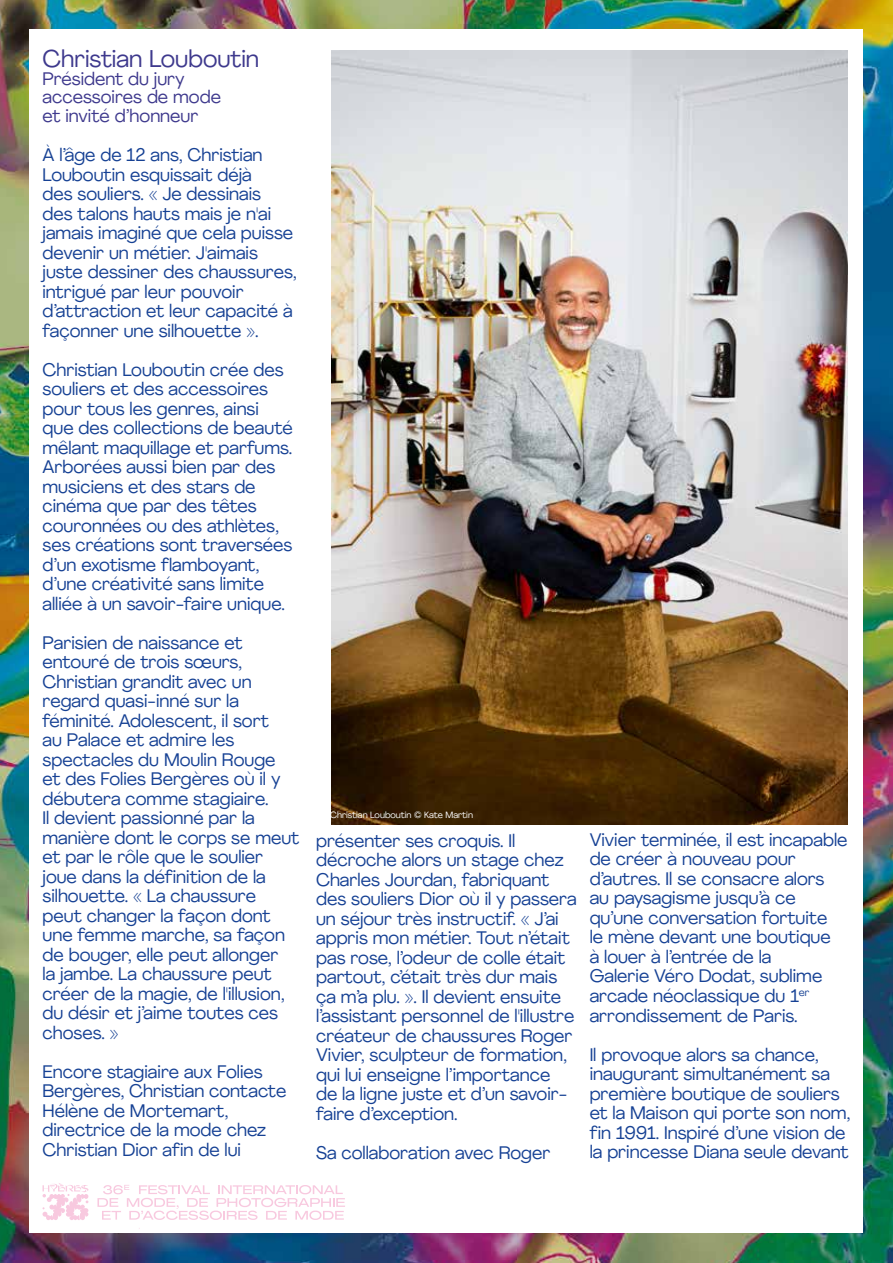
<style>
.page{position:relative;width:893px;height:1263px;background:#fff}
.page>*{position:absolute;margin:0;border:0;box-sizing:border-box;transform-origin:0 0}
.t1{font:24px "Agrandir";color:#3e398d}
.t2{font:18px/19.5px "Agrandir";color:#164194}
.t3{font:18px/18.8px "Agrandir";color:#3e398d}
.t4{font:9px "Agrandir";color:#fff}
</style>
<div class="page">
<img style="left:0;top:0;width:893px;height:1263px">
<div style="left:30px;top:30px;width:833px;height:1203px;background:#fff"></div>
<svg style="left:42px;top:1183px;width:46px;height:37px"></svg>
<svg style="left:97px;top:1185px;width:248px;height:35px"></svg>
<img style="left:332px;top:50px;width:516px;height:774px">
<h1 class="t1" style="left:43px;top:44px;width:218px">Christian Louboutin</h1>
<p class="t3" style="left:43px;top:69px;width:180px">Président du jury accessoires de mode et invité d’honneur</p>
<p class="t2" style="left:43px;top:145px;width:256px">À l’âge de 12 ans, Christian<br>Louboutin esquissait déjà<br>des souliers. « Je dessinais<br>des talons hauts mais je n'ai jamais imaginé que cela puisse devenir un métier. J'aimais juste dessiner des chaussures, intrigué par leur pouvoir d’attraction et leur capacité à façonner une silhouette ».</p>
<p class="t2" style="left:43px;top:360px;width:252px">Christian Louboutin crée des souliers et des accessoires pour tous les genres, ainsi que des collections de beauté mêlant maquillage et parfums.<br>Arborées aussi bien par des musiciens et des stars de cinéma que par des têtes couronnées ou des athlètes, ses créations sont traversées d’un exotisme flamboyant, d’une créativité sans limite alliée à un savoir-faire unique.</p>
<p class="t2" style="left:43px;top:633px;width:258px">Parisien de naissance et entouré de trois sœurs,<br>Christian grandit avec un regard quasi-inné sur la féminité. Adolescent, il sort<br>au Palace et admire les spectacles du Moulin Rouge<br>et des Folies Bergères où il y débutera comme stagiaire.<br>Il devient passionné par la manière dont le corps se meut et par le rôle que le soulier joue dans la définition de la silhouette. « La chaussure peut changer la façon dont une femme marche, sa façon de bouger, elle peut allonger<br>la jambe. La chaussure peut créer de la magie, de l'illusion, du désir et j’aime toutes ces choses. »</p>
<p class="t2" style="left:43px;top:1061px;width:245px">Encore stagiaire aux Folies<br>Bergères, Christian contacte<br>Hélène de Mortemart, directrice de la mode chez<br>Christian Dior afin de lui</p>
<p class="t4" style="left:330px;top:809px;width:144px">Christian Louboutin © Kate Martin</p>
<p class="t2" style="left:316px;top:830px;width:262px">présenter ses croquis. Il décroche alors un stage chez<br>Charles Jourdan, fabriquant des souliers Dior où il y passera un séjour très instructif. « J’ai appris mon métier. Tout n’était pas rose, l’odeur de colle était partout, c’était très dur mais ça m’a plu. ». Il devient ensuite l’assistant personnel de l'illustre créateur de chaussures Roger<br>Vivier, sculpteur de formation, qui lui enseigne l’importance<br>de la ligne juste et d’un savoir&shy;faire d’exception.</p>
<p class="t2" style="left:316px;top:1142px;width:236px">Sa collaboration avec Roger</p>
<p class="t2" style="left:590px;top:830px;width:259px">Vivier terminée, il est incapable de créer à nouveau pour d’autres. Il se consacre alors au paysagisme jusqu’à ce qu’une conversation fortuite<br>le mène devant une boutique<br>à louer à l’entrée de la<br>Galerie Véro Dodat, sublime arcade néoclassique du 1<sup>er </sup>arrondissement de Paris.</p>
<p class="t2" style="left:590px;top:1044px;width:262px">Il provoque alors sa chance, inaugurant simultanément sa première boutique de souliers et la Maison qui porte son nom, fin 1991. Inspiré d’une vision de la princesse Diana seule devant</p>
</div>
